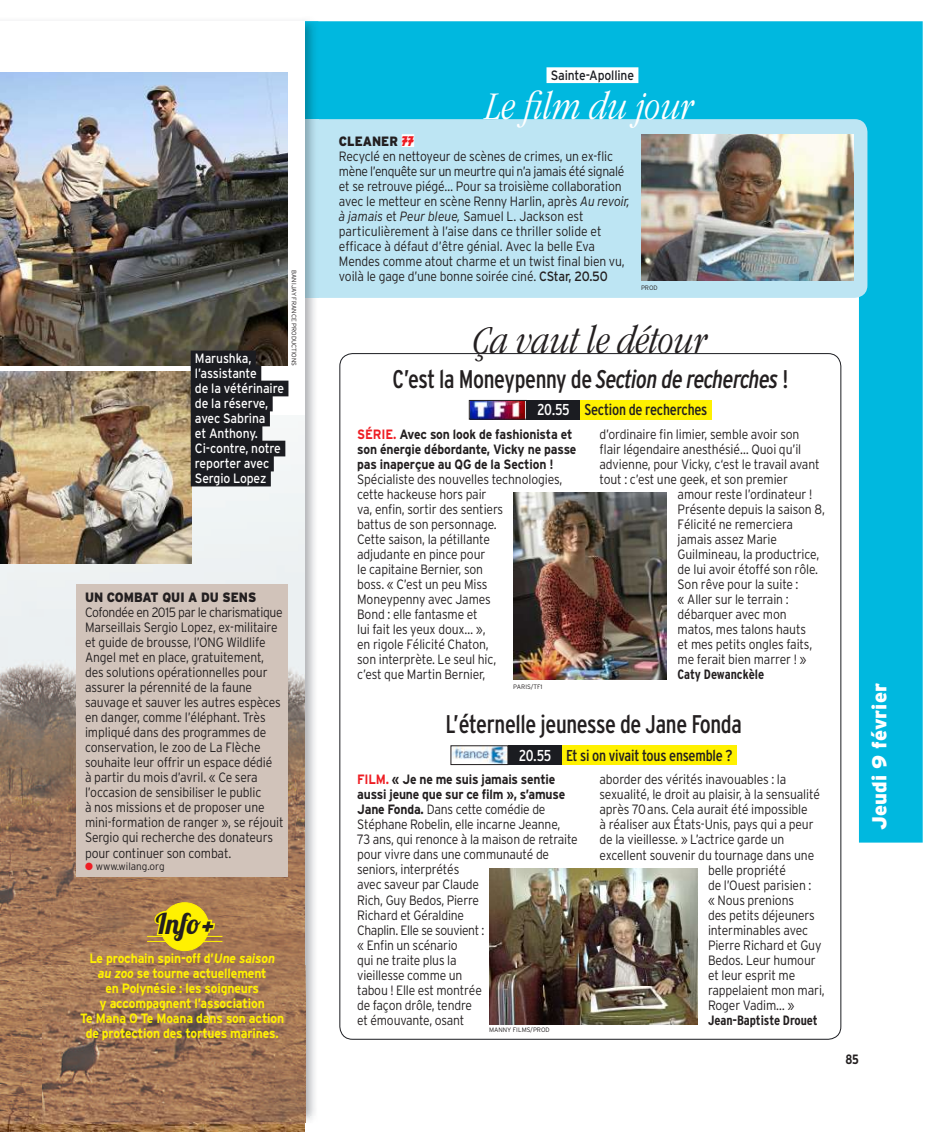
<style>
.page{position:relative;width:944px;height:1132px;background:#fff}
.page>*{position:absolute;margin:0;border:0;box-sizing:border-box;transform-origin:0 0}
.t1{font:italic 300 condensed 40.5px "ITC Garamond Std";color:#231f20}
.t2{font:italic 300 condensed 40.5px "ITC Garamond Std";color:#fff}
.t3{font:28.5px "Lobster 1.4";color:#231f20}
.t4{font:condensed 25.5px "Interstate";letter-spacing:-.015em;color:#231f20;scale:.95 1}
.t5{font:900 20.25px "Interstate";color:#fff}
.t6{font:condensed 15.75px "Interstate";letter-spacing:-.015em;color:#231f20}
.t7{font:300 13.5px/15px "Interstate";letter-spacing:-.01em;color:#231f20;scale:.9 1}
.t8{font:700 13.5px/15px "Interstate";letter-spacing:-.01em;color:#fff101;text-align:center;scale:.9 1}
.t9{font:13.5px/15px "Interstate";letter-spacing:-.01em;color:#fff;scale:.9 1}
.t10{font:700 13.5px/15px "Interstate";letter-spacing:-.01em;color:#231f20;scale:.9 1}
.t11{font:700 condensed 13.5px "Interstate";letter-spacing:-.005em;color:#231f20}
.t12{font:900 13.5px "Interstate";color:#231f20;scale:.9 1}
.t13{font:13.5px "Interstate";letter-spacing:-.01em;color:#1b1c21;scale:.9 1}
.t14{font:300 10.5px "Interstate";color:#231f20;scale:.95 1}
.t15{font:300 6.3px "Interstate";color:#231f20}
.s1{color:#ee1d23}
.s2{font-style:italic}
.s3{font-weight:400}
.s4{color:#fff}
.s5{font-weight:700;color:#ee1d23}
.s6{font-weight:700}
</style>
<div class="page">
<svg style="left:319px;top:21px;width:604px;height:821px;fill:#00b8df"></svg>
<div style="left:319px;top:119px;width:548px;height:179px;background:#bde5f3"></div>
<img style="left:305px;top:298px;width:10px;height:825px">
<img style="left:305px;top:21px;width:14px;height:98px">
<div style="left:340px;top:353px;width:501px;height:685px;background:#fff;border-radius:13px"></div>
<img style="left:0;top:426px;width:305px;height:684px">
<img style="left:43px;top:965px;width:263px;height:156px">
<img style="left:43px;top:965px;width:262px;height:145px">
<img style="left:514px;top:492px;width:153px;height:187px">
<img style="left:641px;top:135px;width:213px;height:145px">
<img style="left:489px;top:868px;width:208px;height:156px">
<img style="left:0;top:72px;width:288px;height:294px">
<img style="left:0;top:371px;width:191px;height:192px">
<div style="left:402px;top:134px;width:12px;height:13px;background:#fff"></div>
<div style="left:580px;top:400px;width:132px;height:19px;background:#fff101"></div>
<div style="left:527px;top:400px;width:53px;height:19px;background:#1b1c21"></div>
<img style="left:471px;top:402px;width:54px;height:15px">
<div style="left:469px;top:400px;width:58px;height:19px;border:1px solid #231f20"></div>
<div style="left:562px;top:745px;width:175px;height:19px;background:#fff101"></div>
<div style="left:508px;top:745px;width:54px;height:19px;background:#1b1c21"></div>
<img style="left:453px;top:747px;width:53px;height:15px">
<div style="left:546px;top:67px;width:92px;height:16px;background:#fff"></div>
<div style="left:77px;top:584px;width:211px;height:292px;background:#d1c3ba"></div>
<div style="left:191px;top:350px;width:65px;height:16px;background:#1b1c21"></div>
<div style="left:191px;top:365px;width:70px;height:16px;background:#1b1c21"></div>
<div style="left:191px;top:380px;width:97px;height:16px;background:#1b1c21"></div>
<div style="left:191px;top:395px;width:82px;height:16px;background:#1b1c21"></div>
<div style="left:191px;top:410px;width:79px;height:16px;background:#1b1c21"></div>
<div style="left:191px;top:425px;width:71px;height:16px;background:#1b1c21"></div>
<div style="left:191px;top:440px;width:94px;height:16px;background:#1b1c21"></div>
<div style="left:191px;top:455px;width:83px;height:16px;background:#1b1c21"></div>
<div style="left:191px;top:470px;width:80px;height:16px;background:#1b1c21"></div>
<hr style="left:147px;top:935px;width:75px;height:1px;background:#fff101">
<hr style="left:147px;top:940px;width:75px;height:1px;background:#fff101">
<div style="left:161px;top:902px;width:48px;height:48px;background:#fff101;border-radius:50%"></div>
<div style="left:160px;top:901px;width:49px;height:49px;border:1px solid #fff101;border-radius:50%"></div>
<svg style="left:153px;top:908px;width:64px;height:35px"></svg>
<p class="t9" style="left:195px;top:352px;width:100px">Marushka, l’assistante<br>de la vétérinaire de la réserve, avec Sabrina<br>et Anthony.<br>Ci-contre, notre reporter avec<br>Sergio Lopez</p>
<p class="t15" style="left:296px;top:270px;width:97px;rotate:90deg">BANIJAY FRANCE PRODuCTIONS</p>
<p class="t12" style="left:85px;top:589px;width:192px">UN COMBAT QUI A DU SENS</p>
<p class="t7" style="left:85px;top:606px;width:222px">Cofondée en 2015 par le charismatique Marseillais Sergio Lopez, ex-militaire et guide de brousse, l’ONG Wildlife Angel met en place, gratuitement, des solutions opérationnelles pour assurer la pérennité de la faune sauvage et sauver les autres espèces en danger, comme l’éléphant. Très impliqué dans des programmes de conservation, le zoo de La Flèche souhaite leur offrir un espace dédié<br>à partir du mois d’avril. « Ce sera l’occasion de sensibiliser le public<br>à nos missions et de proposer une mini-formation de ranger », se réjouit Sergio qui recherche des donateurs pour continuer son combat.</p>
<p class="t14" style="left:85px;top:861px;width:85px"><span class="s1">●</span> www.wilang.org</p>
<h2 class="t3" style="left:156px;top:912px;width:61px">Info+</h2>
<p class="t8" style="left:80px;top:951px;width:228px">Le prochain spin-off d’<span class="s2">Une saison<br>au zoo</span> se tourne actuellement<br>en Polynésie : les soigneurs<br>y accompagnent l’association<br>Te Mana O Te Moana dans son action de protection des tortues marines.</p>
<p class="t13" style="left:551px;top:70px;width:94px">Sainte-Apolline</p>
<h1 class="t2" style="left:486px;top:81px;width:210px">Le film du jour</h1>
<p class="t12" style="left:339px;top:133px;width:67px">CLEANER</p>
<p class="t7" style="left:339px;top:150px;width:325px">Recyclé en nettoyeur de scènes de crimes, un ex-flic mène l’enquête sur un meurtre qui n’a jamais été signalé et se retrouve piégé… Pour sa troisième collaboration avec le metteur en scène Renny Harlin, après <span class="s2">Au revoir, à jamais</span> et <span class="s2">Peur bleue,</span> Samuel L. Jackson est particulièrement à l’aise dans ce thriller solide et efficace à défaut d’être génial. Avec la belle Eva Mendes comme atout charme et un twist final bien vu, voilà le gage d’une bonne soirée ciné. <span class="s3">CStar, 20.50</span></p>
<p class="t15" style="left:641px;top:285px;width:18px">PROD</p>
<h1 class="t1" style="left:473px;top:315px;width:237px">Ça vaut le détour</h1>
<h3 class="t4" style="left:392px;top:368px;width:418px">C’est la Moneypenny de <span class="s2">Section de recherches</span> !</h3>
<p class="t6" style="left:537px;top:403px;width:172px"><span class="s4">20.55</span> Section de recherches</p>
<p class="t10" style="left:357px;top:428px;width:245px"><span class="s1">SÉRIE.</span> Avec son look de fashionista et son énergie débordante, Vicky ne passe pas inaperçue au QG de la Section !</p>
<p class="t7" style="left:357px;top:473px;width:229px">Spécialiste des nouvelles technologies, cette hackeuse hors pair<br>va, enfin, sortir des sentiers<br>battus de son personnage.<br>Cette saison, la pétillante<br>adjudante en pince pour<br>le capitaine Bernier, son<br>boss. « C’est un peu Miss<br>Moneypenny avec James<br>Bond : elle fantasme et<br>lui fait les yeux doux… »,<br>en rigole Félicité Chaton,<br>son interprète. Le seul hic,<br>c’est que Martin Bernier,</p>
<p class="t15" style="left:513px;top:684px;width:31px">PARIS/TF1</p>
<p class="t7" style="left:600px;top:428px;width:224px">d’ordinaire fin limier, semble avoir son</p>
<p class="t7" style="left:600px;top:443px;width:226px">flair légendaire anesthésié… Quoi qu’il</p>
<p class="t7" style="left:600px;top:458px;width:246px">advienne, pour Vicky, c‘est le travail avant</p>
<p class="t7" style="left:600px;top:473px;width:211px">tout : c’est une geek, et son premier</p>
<p class="t7" style="left:678px;top:488px;width:151px">amour reste l’ordinateur !</p>
<p class="t7" style="left:678px;top:503px;width:165px">Présente depuis la saison 8,</p>
<p class="t7" style="left:678px;top:518px;width:130px">Félicité ne remerciera</p>
<p class="t7" style="left:678px;top:533px;width:112px">jamais assez Marie</p>
<p class="t7" style="left:678px;top:548px;width:159px">Guilmineau, la productrice,</p>
<p class="t7" style="left:678px;top:563px;width:158px">de lui avoir étoffé son rôle.</p>
<p class="t7" style="left:678px;top:578px;width:136px">Son rêve pour la suite :</p>
<p class="t7" style="left:678px;top:593px;width:125px">« Aller sur le terrain :</p>
<p class="t7" style="left:678px;top:608px;width:123px">débarquer avec mon</p>
<p class="t7" style="left:678px;top:623px;width:144px">matos, mes talons hauts</p>
<p class="t7" style="left:678px;top:638px;width:151px">et mes petits ongles faits,</p>
<p class="t7" style="left:678px;top:653px;width:145px">me ferait bien marrer ! »</p>
<p class="t11" style="left:678px;top:669px;width:88px">Caty Dewanckèle</p>
<h3 class="t4" style="left:445px;top:713px;width:314px">L’éternelle jeunesse de Jane Fonda</h3>
<p class="t6" style="left:519px;top:748px;width:215px"><span class="s4">20.55</span> Et si on vivait tous ensemble ?</p>
<p class="t7" style="left:357px;top:773px;width:246px"><span class="s5">FILM.</span> <span class="s6">« Je ne me suis jamais sentie aussi jeune que sur ce film », s’amuse<br>Jane Fonda.</span> Dans cette comédie de<br>Stéphane Robelin, elle incarne Jeanne,<br>73 ans, qui renonce à la maison de retraite pour vivre dans une communauté de seniors, interprétés<br>avec saveur par Claude<br>Rich, Guy Bedos, Pierre<br>Richard et Géraldine<br>Chaplin. Elle se souvient :<br>« Enfin un scénario<br>qui ne traite plus la<br>vieillesse comme un<br>tabou ! Elle est montrée<br>de façon drôle, tendre<br>et émouvante, osant</p>
<p class="t15" style="left:489px;top:1027px;width:62px">MANNY FILMS/PROD</p>
<p class="t7" style="left:600px;top:773px;width:209px">aborder des vérités inavouables : la</p>
<p class="t7" style="left:600px;top:788px;width:246px">sexualité, le droit au plaisir, à la sensualité</p>
<p class="t7" style="left:600px;top:803px;width:233px">après 70ans. Cela aurait été impossible</p>
<p class="t7" style="left:600px;top:818px;width:239px">à réaliser aux États-unis, pays qui a peur</p>
<p class="t7" style="left:600px;top:833px;width:207px">de la vieillesse. » L’actrice garde un</p>
<p class="t7" style="left:600px;top:848px;width:240px">excellent souvenir du tournage dans une</p>
<p class="t7" style="left:708px;top:863px;width:88px">belle propriété</p>
<p class="t7" style="left:708px;top:878px;width:116px">de l’Ouest parisien :</p>
<p class="t7" style="left:708px;top:893px;width:97px">« Nous prenions</p>
<p class="t7" style="left:708px;top:908px;width:120px">des petits déjeuners</p>
<p class="t7" style="left:708px;top:923px;width:113px">interminables avec</p>
<p class="t7" style="left:708px;top:938px;width:128px">Pierre Richard et Guy</p>
<p class="t7" style="left:708px;top:953px;width:121px">Bedos. Leur humour</p>
<p class="t7" style="left:708px;top:968px;width:98px">et leur esprit me</p>
<p class="t7" style="left:708px;top:983px;width:131px">rappelaient mon mari,</p>
<p class="t7" style="left:708px;top:998px;width:98px">Roger Vadim… »</p>
<p class="t11" style="left:708px;top:1014px;width:111px">Jean-Baptiste Drouet</p>
<h3 class="t5" style="left:868px;top:829px;width:148px;rotate:-90deg">JEUDI 9 FÉVRIER</h3>
<p class="t11" style="left:845px;top:1054px;width:15px">85</p>
</div>
